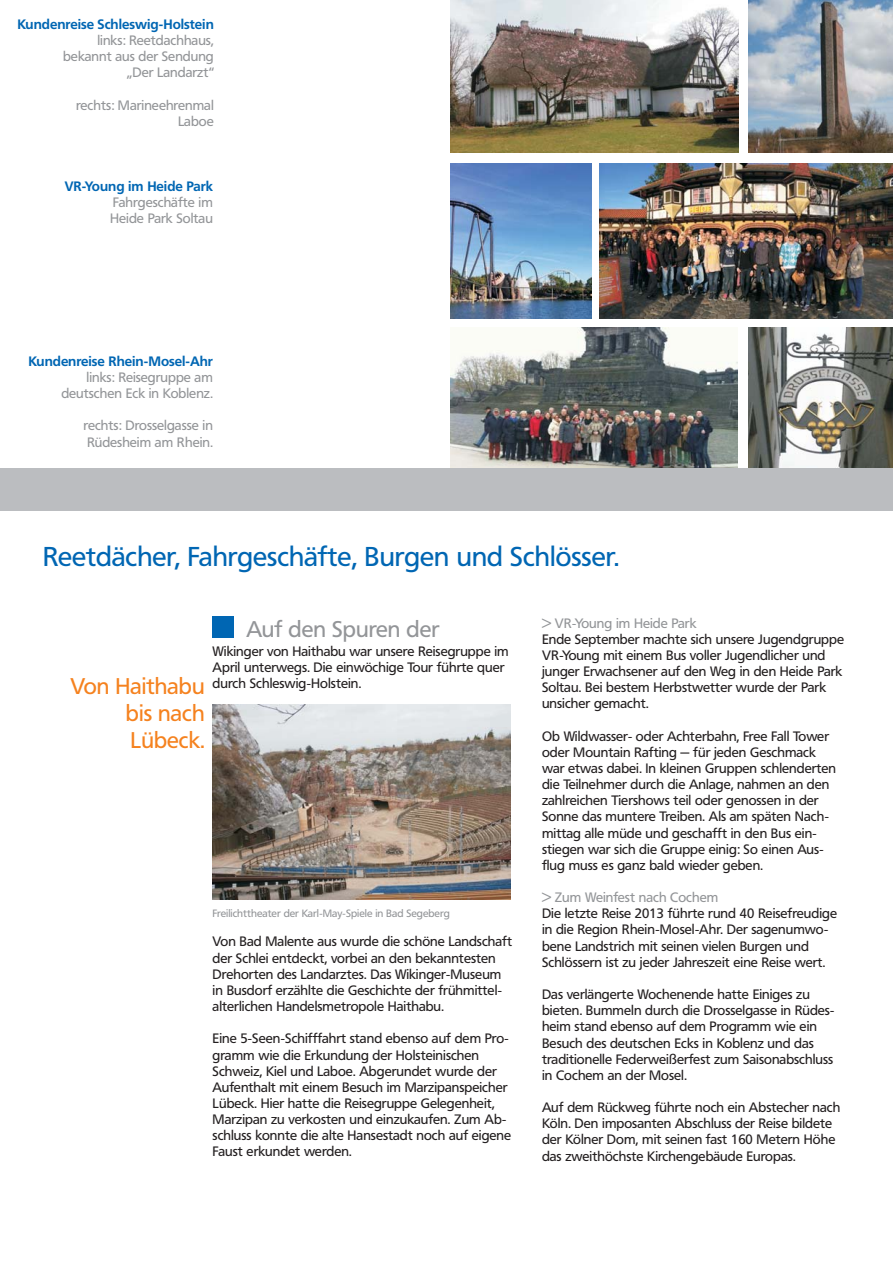
<style>
.page{position:relative;width:893px;height:1263px;background:#fff}
.page>*{position:absolute;margin:0;border:0;box-sizing:border-box;transform-origin:0 0}
.t1{font:27px "Frutiger VR";color:#0066b3}
.t2{font:22.5px/26.8px "Frutiger VR";color:#f5821f;text-align:justify}
.t3{font:22.5px "Frutiger VR";color:#939598}
.t4{font:13.5px/16.2px "Frutiger VR";color:#231f20}
.t5{font:13.5px/16.2px "Frutiger VR";color:#939598;text-align:right}
.t6{font:700 13.5px "Frutiger VR";color:#0066b3}
.t7{font:10.5px "Frutiger VR";color:#939598}
</style>
<div class="page">
<img style="left:599px;top:164px;width:293px;height:155px">
<img style="left:451px;top:328px;width:286px;height:140px">
<img style="left:748px;top:328px;width:144px;height:140px">
<img style="left:451px;top:164px;width:140px;height:155px">
<img style="left:748px;top:0;width:144px;height:153px">
<img style="left:451px;top:0;width:287px;height:153px">
<div style="left:0;top:468px;width:892px;height:42px;background:#bbbdc0"></div>
<div style="left:213px;top:617px;width:21px;height:21px;background:#0066b3"></div>
<img style="left:213px;top:704px;width:297px;height:196px">
<p class="t6" style="left:17px;top:18px;width:198px">Kundenreise Schleswig-Holstein</p>
<p class="t5" style="left:63px;top:33px;width:152px">links: Reetdachhaus, bekannt aus der Sendung „Der Landarzt“</p>
<p class="t5" style="left:76px;top:98px;width:139px">rechts: Marineehrenmal<br>Laboe</p>
<p class="t6" style="left:65px;top:181px;width:150px">VR-Young im Heide Park</p>
<p class="t5" style="left:110px;top:196px;width:104px;text-align:left">Fahrgeschäfte im<br>Heide Park Soltau</p>
<p class="t6" style="left:28px;top:355px;width:186px">Kundenreise Rhein-Mosel-Ahr</p>
<p class="t5" style="left:61px;top:370px;width:153px">links: Reisegruppe am deutschen Eck in Koblenz.</p>
<p class="t5" style="left:84px;top:419px;width:131px;text-align:left">rechts: Drosselgasse in<br>Rüdesheim am Rhein.</p>
<h1 class="t1" style="left:43px;top:545px;width:578px">Reetdächer, Fahrgeschäfte, Burgen und Schlösser.</h1>
<h2 class="t2" style="left:126px;top:675px;width:80px;text-indent:-55px">Von Haithabu bis nach Lübeck.</h2>
<h2 class="t3" style="left:246px;top:620px;width:194px">Auf den Spuren der</h2>
<p class="t4" style="left:213px;top:644px;width:297px">Wikinger von Haithabu war unsere Reisegruppe im<br>April unterwegs. Die einwöchige Tour führte quer durch Schleswig-Holstein.</p>
<p class="t7" style="left:213px;top:909px;width:239px">Freilichttheater der Karl-May-Spiele in Bad Segeberg</p>
<p class="t4" style="left:213px;top:935px;width:301px">Von Bad Malente aus wurde die schöne Landschaft der Schlei entdeckt, vorbei an den bekanntesten Drehorten des Landarztes. Das Wikinger-Museum in Busdorf erzählte die Geschichte der frühmittel&shy;alterlichen Handelsmetropole Haithabu.</p>
<p class="t4" style="left:212px;top:1032px;width:300px">Eine 5-Seen-Schifffahrt stand ebenso auf dem Pro&shy;gramm wie die Erkundung der Holsteinischen Schweiz, Kiel und Laboe. Abgerundet wurde der Aufenthalt mit einem Besuch im Marzipanspeicher Lübeck. Hier hatte die Reisegruppe Gelegenheit, Marzipan zu verkosten und einzukaufen. Zum Ab&shy;schluss konnte die alte Hansestadt noch auf eigene Faust erkundet werden.</p>
<p class="t5" style="left:542px;top:616px;width:156px">&gt; VR-Young im Heide Park</p>
<p class="t4" style="left:542px;top:632px;width:303px">Ende September machte sich unsere Jugendgruppe VR-Young mit einem Bus voller Jugendlicher und junger Erwachsener auf den Weg in den Heide Park Soltau. Bei bestem Herbstwetter wurde der Park unsicher gemacht.</p>
<p class="t4" style="left:542px;top:729px;width:295px">Ob Wildwasser- oder Achterbahn, Free Fall Tower oder Mountain Rafting — für jeden Geschmack war etwas dabei. In kleinen Gruppen schlenderten die Teilnehmer durch die Anlage, nahmen an den zahlreichen Tiershows teil oder genossen in der Sonne das muntere Treiben. Als am späten Nach&shy;mittag alle müde und geschafft in den Bus ein&shy;stiegen war sich die Gruppe einig: So einen Aus&shy;flug muss es ganz bald wieder geben.</p>
<p class="t4" style="left:542px;top:907px;width:296px">Die letzte Reise 2013 führte rund 40 Reisefreudige in die Region Rhein-Mosel-Ahr. Der sagenumwo&shy;bene Landstrich mit seinen vielen Burgen und Schlössern ist zu jeder Jahreszeit eine Reise wert.</p>
<p class="t4" style="left:542px;top:987px;width:294px">Das verlängerte Wochenende hatte Einiges zu bieten. Bummeln durch die Drosselgasse in Rüdes&shy;heim stand ebenso auf dem Programm wie ein Besuch des deutschen Ecks in Koblenz und das traditionelle Federweißerfest zum Saisonabschluss in Cochem an der Mosel.</p>
<p class="t4" style="left:542px;top:1100px;width:300px">Auf dem Rückweg führte noch ein Abstecher nach Köln. Den imposanten Abschluss der Reise bildete der Kölner Dom, mit seinen fast 160 Metern Höhe das zweithöchste Kirchengebäude Europas.</p>
<p class="t5" style="left:542px;top:890px;width:178px">&gt; Zum Weinfest nach Cochem</p>
</div>
